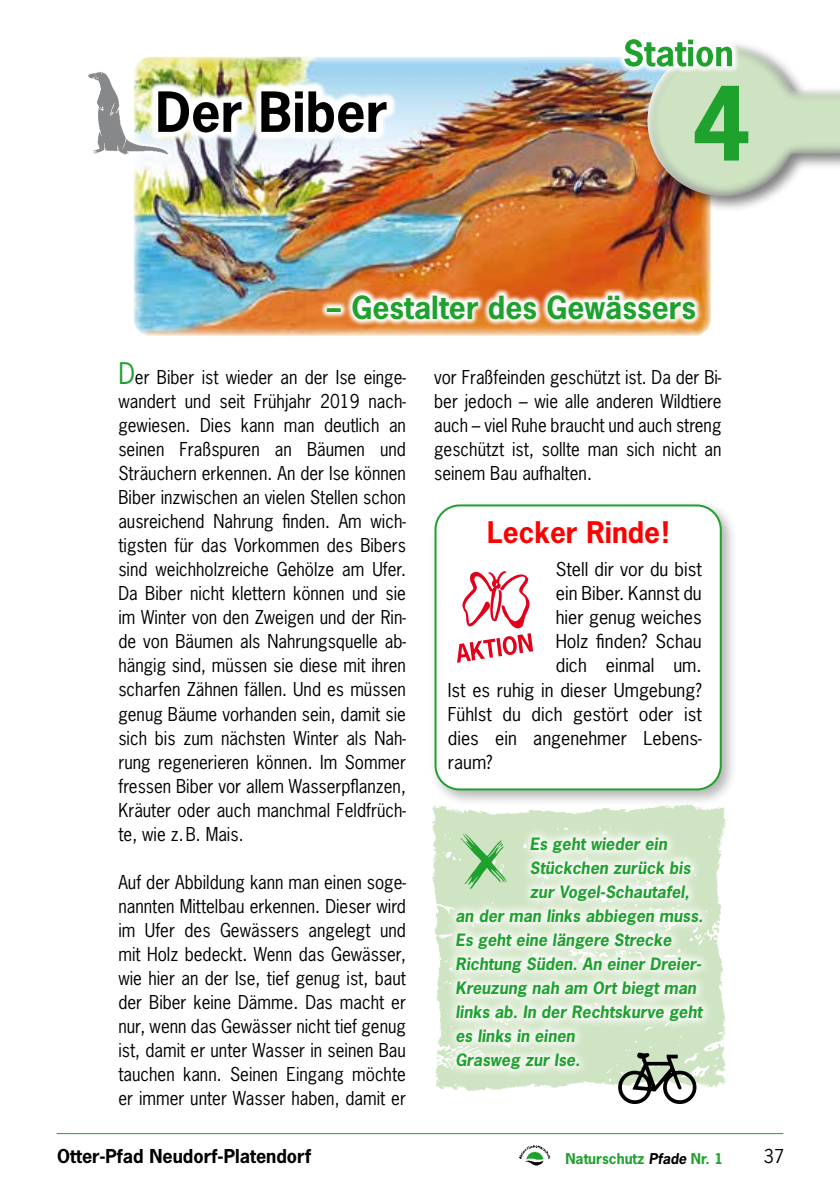
<style>
.page{position:relative;width:840px;height:1191px;background:#fff}
.page>*{position:absolute;margin:0;border:0;box-sizing:border-box;transform-origin:0 0}
.t1{font:700 52px "News Gothic Std";color:#000}
.t2{font:700 30px "News Gothic Std";color:#1fa12e}
.t3{font:700 28px "News Gothic Std";color:#f00}
.t4{font:18px/24px "News Gothic Std";color:#000;text-align:justify;scale:.95 1}
.t5{font:18px "News Gothic Std";color:#000}
.t6{font:700 18px "News Gothic Std";color:#000}
.t7{font:italic 700 16px "News Gothic Std";color:#1fa12e}
.t8{font:700 14px "News Gothic Std";color:#1fa12e}
.s1{font-size:28px;color:#1fa12e}
.s2{font-style:italic;color:#000}
</style>
<div class="page">
<img style="left:519px;top:1145px;width:32px;height:21px">
<hr style="left:57px;top:1133px;width:725px;height:1px;background:#1fa12e">
<img style="left:134px;top:57px;width:576px;height:279px">
<svg style="left:320px;top:287px;width:381px;height:40px"></svg>
<img style="left:432px;top:806px;width:295px;height:285px">
<svg style="left:445px;top:826px;width:268px;height:254px"></svg>
<svg style="left:617px;top:1052px;width:79px;height:52px"></svg>
<div style="left:642px;top:40px;width:197px;height:172px;background:#000;opacity:.5"></div>
<div style="left:616px;top:32px;width:123px;height:42px;background:#fff"></div>
<img style="left:624px;top:39px;width:215px;height:157px">
<div style="left:429px;top:499px;width:309px;height:307px;background:#000;opacity:.3"></div>
<div style="left:435px;top:505px;width:285px;height:284px;background:#fff;border-radius:24px"></div>
<div style="left:434px;top:504px;width:287px;height:286px;border:2px solid #1fa12e;border-radius:24px"></div>
<svg style="left:457px;top:571px;width:76px;height:92px"></svg>
<svg style="left:460px;top:833px;width:47px;height:56px;background:#a4d39f"></svg>
<img style="left:173px;top:80px;width:224px;height:62px">
<svg style="left:134px;top:67px;width:39px;height:92px"></svg>
<img style="left:88px;top:70px;width:82px;height:88px">
<h1 class="t1" style="left:155px;top:78px;width:233px">Der Biber</h1>
<h2 class="t2" style="left:326px;top:288px;width:371px">-- Gestalter des Gewässers</h2>
<p class="t4" style="left:118px;top:365px;width:304px"><span class="s1">D</span>er Biber ist wieder an der Ise einge&shy;wandert und seit Frühjahr 2019 nach&shy;gewiesen. Dies kann man deutlich an seinen Fraßspuren an Bäumen und Sträuchern erkennen. An der Ise können Biber inzwischen an vielen Stellen schon ausreichend Nahrung finden. Am wich&shy;tigsten für das Vorkommen des Bibers sind weichholzreiche Gehölze am Ufer.<br>Da Biber nicht klettern können und sie im Winter von den Zweigen und der Rin&shy;de von Bäumen als Nahrungsquelle ab&shy;hängig sind, müssen sie diese mit ihren scharfen Zähnen fällen. Und es müssen genug Bäume vorhanden sein, damit sie sich bis zum nächsten Winter als Nah&shy;rung regenerieren können. Im Sommer fressen Biber vor allem Wasserpflanzen, Kräuter oder auch manchmal Feldfrüch&shy;te, wie z.B. Mais.</p>
<p class="t4" style="left:118px;top:869px;width:304px">Auf der Abbildung kann man einen soge&shy;nannten Mittelbau erkennen. Dieser wird im Ufer des Gewässers angelegt und mit Holz bedeckt. Wenn das Gewässer, wie hier an der Ise, tief genug ist, baut der Biber keine Dämme. Das macht er nur, wenn das Gewässer nicht tief genug ist, damit er unter Wasser in seinen Bau tauchen kann. Seinen Eingang möchte er immer unter Wasser haben, damit er</p>
<p class="t6" style="left:57px;top:1144px;width:255px">Otter-Pfad Neudorf-Platendorf</p>
<p class="t4" style="left:434px;top:365px;width:304px">vor Fraßfeinden geschützt ist. Da der Bi&shy;ber jedoch – wie alle anderen Wildtiere auch – viel Ruhe braucht und auch streng geschützt ist, sollte man sich nicht an seinem Bau aufhalten.</p>
<h3 class="t3" style="left:487px;top:514px;width:183px">Lecker Rinde!</h3>
<p class="t5" style="left:555px;top:558px;width:147px">Stell dir vor du bist</p>
<p class="t5" style="left:555px;top:582px;width:147px">ein Biber. Kannst du</p>
<p class="t5" style="left:555px;top:606px;width:147px">hier genug weiches</p>
<p class="t5" style="left:555px;top:630px;width:147px">Holz finden? Schau</p>
<p class="t5" style="left:555px;top:654px;width:147px">dich einmal um.</p>
<p class="t5" style="left:447px;top:678px;width:255px">Ist es ruhig in dieser Umgebung?</p>
<p class="t5" style="left:447px;top:702px;width:255px">Fühlst du dich gestört oder ist</p>
<p class="t5" style="left:447px;top:726px;width:255px">dies ein angenehmer Lebens-</p>
<p class="t5" style="left:447px;top:750px;width:46px">raum?</p>
<p class="t7" style="left:529px;top:833px;width:139px">Es geht wieder ein</p>
<p class="t7" style="left:529px;top:857px;width:162px">Stückchen zurück bis</p>
<p class="t7" style="left:529px;top:881px;width:161px">zur Vogel-Schautafel,</p>
<p class="t7" style="left:455px;top:905px;width:249px">an der man links abbiegen muss.</p>
<p class="t7" style="left:455px;top:929px;width:217px">Es geht eine längere Strecke</p>
<p class="t7" style="left:455px;top:953px;width:247px">Richtung Süden. An einer Dreier-</p>
<p class="t7" style="left:455px;top:977px;width:242px">Kreuzung nah am Ort biegt man</p>
<p class="t7" style="left:455px;top:1001px;width:248px">links ab. In der Rechtskurve geht</p>
<p class="t7" style="left:455px;top:1025px;width:121px">es links in einen</p>
<p class="t7" style="left:455px;top:1049px;width:126px">Grasweg zur Ise.</p>
<p class="t8" style="left:565px;top:1149px;width:159px">Naturschutz <span class="s2">Pfade</span> Nr. 1</p>
<p class="t5" style="left:763px;top:1144px;width:22px">37</p>
</div>
